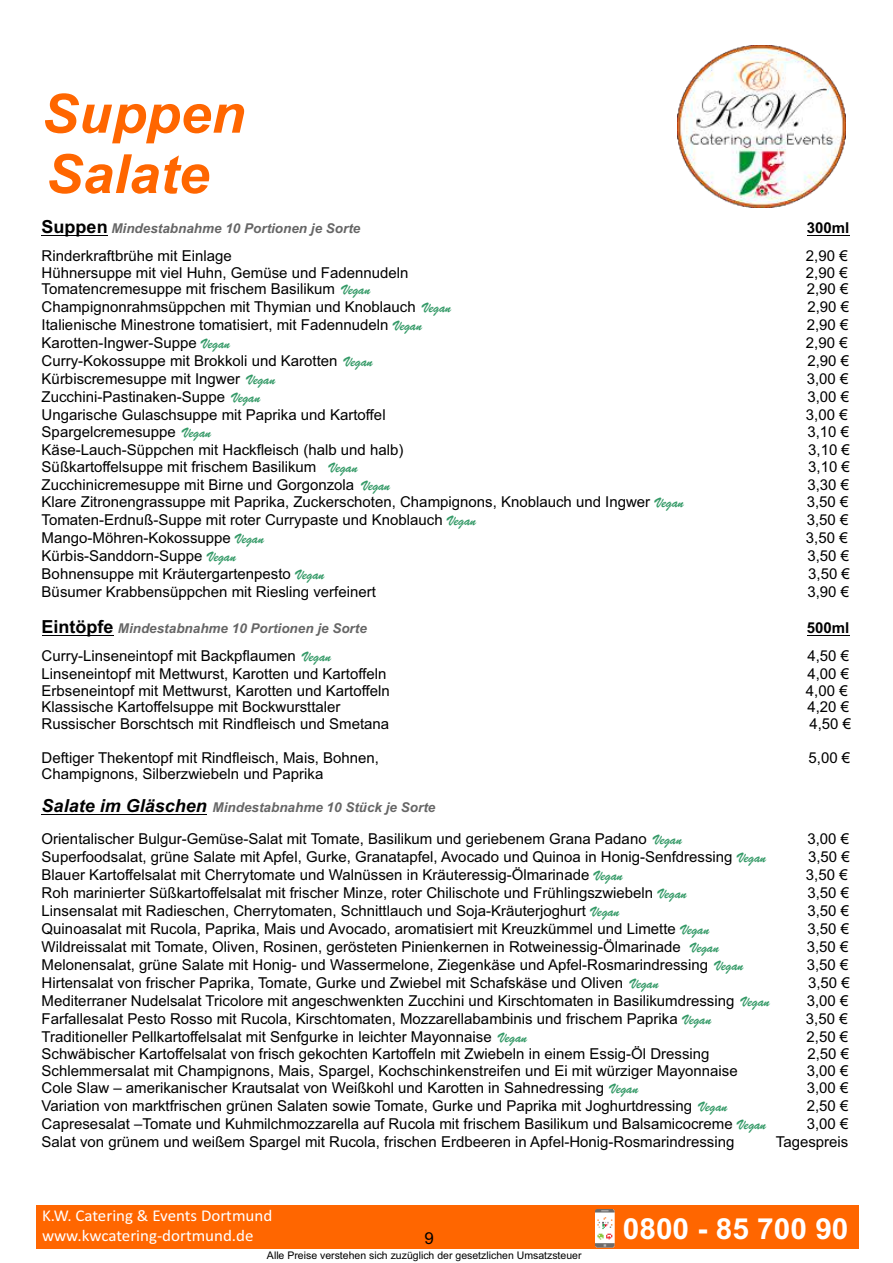
<style>
.page{position:relative;width:893px;height:1263px;background:#fff}
.page>*{position:absolute;margin:0;border:0;box-sizing:border-box;transform-origin:0 0}
.t1{font:italic 700 54px/60.3px "Arial";color:#f60}
.t2{font:700 29.1px "Arial";color:#fff}
.t3{font:16.5px/20.1px "Calibri";color:#fff}
.t4{font:16.5px "Arial";color:#000}
.t5{font:15px "Arial";color:#000}
.t6{font:700 15px "Arial";color:#000}
.t7{font:italic 700 13.5px "Arial";color:#666}
.t8{font:10.5px "Arial";color:#000}
.s1{font-style:normal;font-size:18px;color:#000}
.s2{font-family:"Brush Script";font-size:13.5px;color:#396}
.s3{font-size:18px;color:#000}
</style>
<div class="page">
<img style="left:677px;top:45px;width:168px;height:162px">
<hr style="left:42px;top:235px;width:66px;height:1px;background:#000">
<hr style="left:807px;top:235px;width:42px;height:1px;background:#000">
<hr style="left:42px;top:635px;width:72px;height:1px;background:#000">
<hr style="left:807px;top:635px;width:42px;height:1px;background:#000">
<hr style="left:42px;top:814px;width:53px;height:1px;background:#000">
<hr style="left:100px;top:814px;width:107px;height:1px;background:#000">
<div style="left:37px;top:1205px;width:822px;height:43px;background:#f60"></div>
<img style="left:596px;top:1209px;width:19px;height:39px">
<h1 class="t1" style="left:42px;top:89px;width:205px">Suppen<br>Salate</h1>
<p class="t7" style="left:42px;top:224px;width:320px"><span class="s1">Suppen</span> Mindestabnahme 10 Portionen je Sorte</p>
<p class="t6" style="left:807px;top:222px;width:44px">300ml</p>
<p class="t5" style="left:42px;top:250px;width:192px">Rinderkraftbrühe mit Einlage</p>
<p class="t5" style="left:806px;top:250px;width:43px">2,90 €</p>
<p class="t5" style="left:42px;top:267px;width:368px">Hühnersuppe mit viel Huhn, Gemüse und Fadennudeln</p>
<p class="t5" style="left:806px;top:267px;width:43px">2,90 €</p>
<p class="t5" style="left:42px;top:283px;width:330px">Tomatencremesuppe mit frischem Basilikum <span class="s2">Vegan</span></p>
<p class="t5" style="left:807px;top:283px;width:43px">2,90 €</p>
<p class="t5" style="left:42px;top:301px;width:411px">Champignonrahmsüppchen mit Thymian und Knoblauch <span class="s2">Vegan</span></p>
<p class="t5" style="left:807px;top:301px;width:43px">2,90 €</p>
<p class="t5" style="left:42px;top:319px;width:382px">Italienische Minestrone tomatisiert, mit Fadennudeln <span class="s2">Vegan</span></p>
<p class="t5" style="left:807px;top:319px;width:43px">2,90 €</p>
<p class="t5" style="left:42px;top:337px;width:190px">Karotten-Ingwer-Suppe <span class="s2">Vegan</span></p>
<p class="t5" style="left:806px;top:337px;width:43px">2,90 €</p>
<p class="t5" style="left:42px;top:355px;width:333px">Curry-Kokossuppe mit Brokkoli und Karotten <span class="s2">Vegan</span></p>
<p class="t5" style="left:807px;top:355px;width:43px">2,90 €</p>
<p class="t5" style="left:42px;top:373px;width:235px">Kürbiscremesuppe mit Ingwer <span class="s2">Vegan</span></p>
<p class="t5" style="left:807px;top:373px;width:43px">3,00 €</p>
<p class="t5" style="left:42px;top:391px;width:220px">Zucchini-Pastinaken-Suppe <span class="s2">Vegan</span></p>
<p class="t5" style="left:807px;top:391px;width:43px">3,00 €</p>
<p class="t5" style="left:42px;top:409px;width:345px">Ungarische Gulaschsuppe mit Paprika und Kartoffel</p>
<p class="t5" style="left:806px;top:409px;width:43px">3,00 €</p>
<p class="t5" style="left:42px;top:426px;width:171px">Spargelcremesuppe <span class="s2">Vegan</span></p>
<p class="t5" style="left:807px;top:426px;width:43px">3,10 €</p>
<p class="t5" style="left:42px;top:444px;width:363px">Käse-Lauch-Süppchen mit Hackfleisch (halb und halb)</p>
<p class="t5" style="left:808px;top:444px;width:43px">3,10 €</p>
<p class="t5" style="left:42px;top:461px;width:318px">Süßkartoffelsuppe mit frischem Basilikum <span class="s2">Vegan</span></p>
<p class="t5" style="left:808px;top:461px;width:43px">3,10 €</p>
<p class="t5" style="left:42px;top:479px;width:350px">Zucchinicremesuppe mit Birne und Gorgonzola <span class="s2">Vegan</span></p>
<p class="t5" style="left:807px;top:479px;width:43px">3,30 €</p>
<p class="t5" style="left:42px;top:496px;width:644px">Klare Zitronengrassuppe mit Paprika, Zuckerschoten, Champignons, Knoblauch und Ingwer <span class="s2">Vegan</span></p>
<p class="t5" style="left:807px;top:496px;width:43px">3,50 €</p>
<p class="t5" style="left:42px;top:514px;width:436px">Tomaten-Erdnuß-Suppe mit roter Currypaste und Knoblauch <span class="s2">Vegan</span></p>
<p class="t5" style="left:807px;top:514px;width:43px">3,50 €</p>
<p class="t5" style="left:42px;top:532px;width:224px">Mango-Möhren-Kokossuppe <span class="s2">Vegan</span></p>
<p class="t5" style="left:806px;top:532px;width:43px">3,50 €</p>
<p class="t5" style="left:42px;top:550px;width:196px">Kürbis-Sanddorn-Suppe <span class="s2">Vegan</span></p>
<p class="t5" style="left:807px;top:550px;width:43px">3,50 €</p>
<p class="t5" style="left:42px;top:568px;width:284px">Bohnensuppe mit Kräutergartenpesto <span class="s2">Vegan</span></p>
<p class="t5" style="left:808px;top:568px;width:43px">3,50 €</p>
<p class="t5" style="left:42px;top:586px;width:336px">Büsumer Krabbensüppchen mit Riesling verfeinert</p>
<p class="t5" style="left:807px;top:586px;width:43px">3,90 €</p>
<p class="t7" style="left:42px;top:624px;width:327px"><span class="s1">Eintöpfe</span> Mindestabnahme 10 Portionen je Sorte</p>
<p class="t6" style="left:807px;top:622px;width:44px">500ml</p>
<p class="t5" style="left:42px;top:650px;width:291px">Curry-Linseneintopf mit Backpflaumen <span class="s2">Vegan</span></p>
<p class="t5" style="left:807px;top:650px;width:43px">4,50 €</p>
<p class="t5" style="left:42px;top:668px;width:346px">Linseneintopf mit Mettwurst, Karotten und Kartoffeln</p>
<p class="t5" style="left:807px;top:668px;width:43px">4,00 €</p>
<p class="t5" style="left:42px;top:685px;width:350px">Erbseneintopf mit Mettwurst, Karotten und Kartoffeln</p>
<p class="t5" style="left:806px;top:685px;width:43px">4,00 €</p>
<p class="t5" style="left:42px;top:701px;width:300px">Klassische Kartoffelsuppe mit Bockwursttaler</p>
<p class="t5" style="left:807px;top:701px;width:43px">4,20 €</p>
<p class="t5" style="left:42px;top:718px;width:349px">Russischer Borschtsch mit Rindfleisch und Smetana</p>
<p class="t5" style="left:809px;top:718px;width:43px">4,50 €</p>
<p class="t5" style="left:42px;top:752px;width:339px">Deftiger Thekentopf mit Rindfleisch, Mais, Bohnen,</p>
<p class="t5" style="left:809px;top:752px;width:43px">5,00 €</p>
<p class="t5" style="left:42px;top:768px;width:283px">Champignons, Silberzwiebeln und Paprika</p>
<p class="t7" style="left:42px;top:802px;width:395px"><span class="s3">Salate im Gläschen</span> Mindestabnahme 10 Stück je Sorte</p>
<p class="t5" style="left:42px;top:833px;width:642px">Orientalischer Bulgur-Gemüse-Salat mit Tomate, Basilikum und geriebenem Grana Padano <span class="s2">Vegan</span></p>
<p class="t5" style="left:807px;top:833px;width:43px">3,00 €</p>
<p class="t5" style="left:42px;top:851px;width:726px">Superfoodsalat, grüne Salate mit Apfel, Gurke, Granatapfel, Avocado und Quinoa in Honig-Senfdressing <span class="s2">Vegan</span></p>
<p class="t5" style="left:808px;top:851px;width:43px">3,50 €</p>
<p class="t5" style="left:42px;top:869px;width:583px">Blauer Kartoffelsalat mit Cherrytomate und Walnüssen in Kräuteressig-Ölmarinade <span class="s2">Vegan</span></p>
<p class="t5" style="left:806px;top:869px;width:43px">3,50 €</p>
<p class="t5" style="left:42px;top:887px;width:647px">Roh marinierter Süßkartoffelsalat mit frischer Minze, roter Chilischote und Frühlingszwiebeln <span class="s2">Vegan</span></p>
<p class="t5" style="left:807px;top:887px;width:43px">3,50 €</p>
<p class="t5" style="left:42px;top:905px;width:580px">Linsensalat mit Radieschen, Cherrytomaten, Schnittlauch und Soja-Kräuterjoghurt <span class="s2">Vegan</span></p>
<p class="t5" style="left:807px;top:905px;width:43px">3,50 €</p>
<p class="t5" style="left:42px;top:923px;width:669px">Quinoasalat mit Rucola, Paprika, Mais und Avocado, aromatisiert mit Kreuzkümmel und Limette <span class="s2">Vegan</span></p>
<p class="t5" style="left:807px;top:923px;width:43px">3,50 €</p>
<p class="t5" style="left:42px;top:941px;width:679px">Wildreissalat mit Tomate, Oliven, Rosinen, gerösteten Pinienkernen in Rotweinessig-Ölmarinade <span class="s2">Vegan</span></p>
<p class="t5" style="left:807px;top:941px;width:43px">3,50 €</p>
<p class="t5" style="left:42px;top:959px;width:703px">Melonensalat, grüne Salate mit Honig- und Wassermelone, Ziegenkäse und Apfel-Rosmarindressing <span class="s2">Vegan</span></p>
<p class="t5" style="left:807px;top:959px;width:43px">3,50 €</p>
<p class="t5" style="left:42px;top:977px;width:619px">Hirtensalat von frischer Paprika, Tomate, Gurke und Zwiebel mit Schafskäse und Oliven <span class="s2">Vegan</span></p>
<p class="t5" style="left:808px;top:977px;width:43px">3,50 €</p>
<p class="t5" style="left:42px;top:995px;width:730px">Mediterraner Nudelsalat Tricolore mit angeschwenkten Zucchini und Kirschtomaten in Basilikumdressing <span class="s2">Vegan</span></p>
<p class="t5" style="left:807px;top:995px;width:43px">3,00 €</p>
<p class="t5" style="left:42px;top:1013px;width:671px">Farfallesalat Pesto Rosso mit Rucola, Kirschtomaten, Mozzarellabambinis und frischem Paprika <span class="s2">Vegan</span></p>
<p class="t5" style="left:806px;top:1013px;width:43px">3,50 €</p>
<p class="t5" style="left:42px;top:1030px;width:487px">Traditioneller Pellkartoffelsalat mit Senfgurke in leichter Mayonnaise <span class="s2">Vegan</span></p>
<p class="t5" style="left:807px;top:1030px;width:43px">2,50 €</p>
<p class="t5" style="left:42px;top:1048px;width:669px">Schwäbischer Kartoffelsalat von frisch gekochten Kartoffeln mit Zwiebeln in einem Essig-Öl Dressing</p>
<p class="t5" style="left:807px;top:1048px;width:43px">2,50 €</p>
<p class="t5" style="left:42px;top:1065px;width:698px">Schlemmersalat mit Champignons, Mais, Spargel, Kochschinkenstreifen und Ei mit würziger Mayonnaise</p>
<p class="t5" style="left:807px;top:1065px;width:43px">3,00 €</p>
<p class="t5" style="left:42px;top:1082px;width:598px">Cole Slaw – amerikanischer Krautsalat von Weißkohl und Karotten in Sahnedressing <span class="s2">Vegan</span></p>
<p class="t5" style="left:807px;top:1082px;width:43px">3,00 €</p>
<p class="t5" style="left:42px;top:1100px;width:688px">Variation von marktfrischen grünen Salaten sowie Tomate, Gurke und Paprika mit Joghurtdressing <span class="s2">Vegan</span></p>
<p class="t5" style="left:807px;top:1100px;width:43px">2,50 €</p>
<p class="t5" style="left:42px;top:1118px;width:726px">Capresesalat –Tomate und Kuhmilchmozzarella auf Rucola mit frischem Basilikum und Balsamicocreme <span class="s2">Vegan</span></p>
<p class="t5" style="left:807px;top:1118px;width:43px">3,00 €</p>
<p class="t5" style="left:42px;top:1136px;width:694px">Salat von grünem und weißem Spargel mit Rucola, frischen Erdbeeren in Apfel-Honig-Rosmarindressing</p>
<p class="t5" style="left:776px;top:1136px;width:74px">Tagespreis</p>
<p class="t3" style="left:42px;top:1206px;width:232px">K.W. Catering &amp; Events Dortmund www.kwcatering-dortmund.de</p>
<h2 class="t2" style="left:623px;top:1218px;width:227px">0800 - 85 700 90</h2>
<p class="t4" style="left:424px;top:1232px;width:11px">9</p>
<p class="t8" style="left:267px;top:1251px;width:316px">Alle Preise verstehen sich zuzüglich der gesetzlichen Umsatzsteuer</p>
</div>
